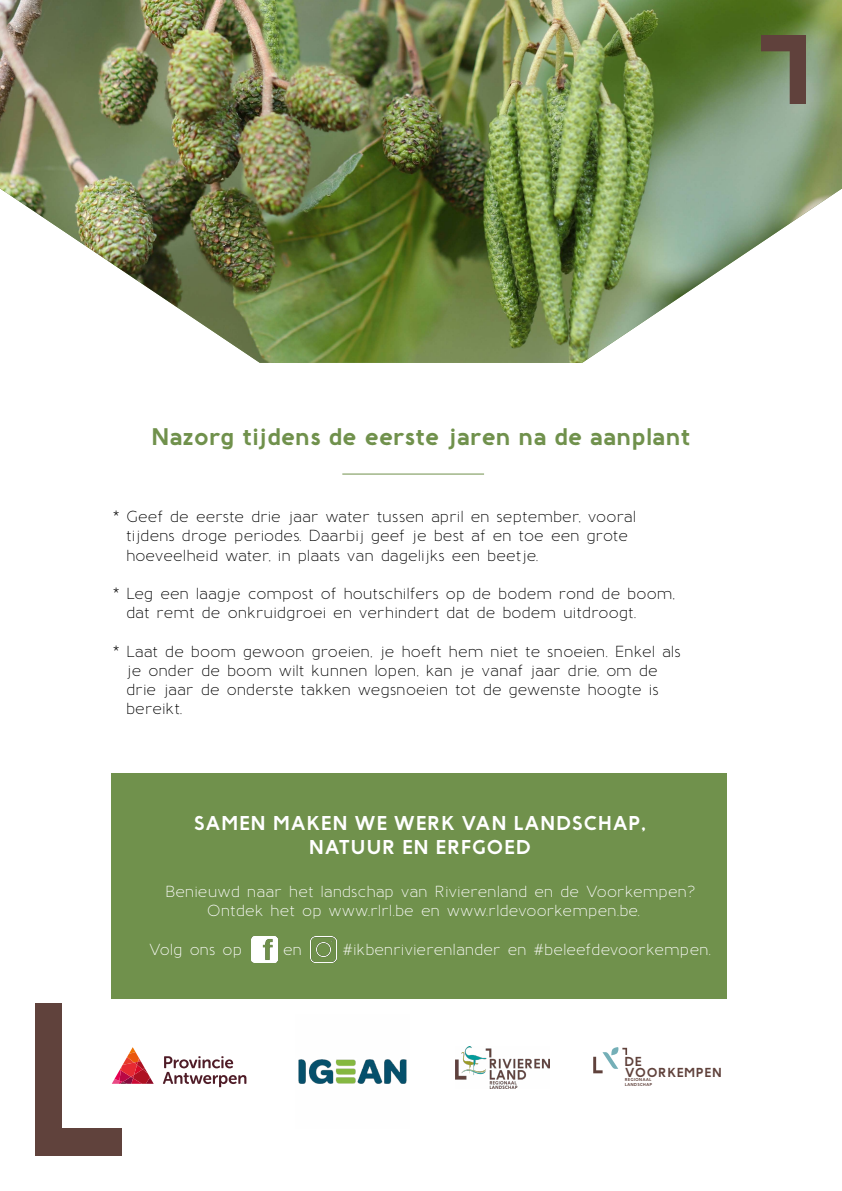
<style>
.page{position:relative;width:842px;height:1191px;background:#fff}
.page>*{position:absolute;margin:0;border:0;box-sizing:border-box;transform-origin:0 0}
.t1{font:700 24px "Baufra";letter-spacing:-.01em;color:#70914c}
.t2{font:700 20px/24px "Baufra";color:#fff;text-align:center}
.t3{font:16px/19.2px "Baufra";letter-spacing:-.015em;color:#000}
.t4{font:16px/19.2px "Baufra";letter-spacing:-.005em;color:#fdfdfd}
.t5{font:16px "Baufra";letter-spacing:-.02em;color:#fefefd}
.t6{font:700 13px/10.9px "Baufra";color:#60423c}
.t7{font:700 4.3px/4.7px "Baufra";color:#60423c}
</style>
<div class="page">
<div style="left:111px;top:773px;width:616px;height:226px;background:#70914c"></div>
<img style="left:0;top:0;width:842px;height:363px">
<hr style="left:342px;top:473px;width:142px;height:1px;background:#70914c">
<img style="left:251px;top:936px;width:26px;height:26px">
<img style="left:310px;top:936px;width:26px;height:26px">
<img style="left:456px;top:1046px;width:93px;height:42px">
<img style="left:298px;top:1059px;width:109px;height:25px">
<svg style="left:163px;top:1056px;width:83px;height:31px"></svg>
<svg style="left:112px;top:1047px;width:42px;height:36px"></svg>
<div style="left:35px;top:1003px;width:27px;height:152px;background:#60423c"></div>
<div style="left:35px;top:1127px;width:87px;height:28px;background:#60423c"></div>
<img style="left:761px;top:35px;width:45px;height:68px">
<svg style="left:593px;top:1047px;width:34px;height:26px"></svg>
<h1 class="t1" style="left:151px;top:420px;width:541px">Nazorg tijdens de eerste jaren na de aanplant</h1>
<p class="t3" style="left:126px;top:506px;width:512px;text-indent:-13px">* Geef de eerste drie jaar water tussen april en september, vooral tijdens droge periodes. Daarbij geef je best af en toe een grote hoeveelheid water, in plaats van dagelijks een beetje.</p>
<p class="t3" style="left:126px;top:583px;width:550px;text-indent:-13px">* Leg een laagje compost of houtschilfers op de bodem rond de boom, dat remt de onkruidgroei en verhindert dat de bodem uitdroogt.</p>
<p class="t3" style="left:126px;top:641px;width:556px;text-indent:-13px">* Laat de boom gewoon groeien, je hoeft hem niet te snoeien. Enkel als je onder de boom wilt kunnen lopen, kan je vanaf jaar drie, om de drie jaar de onderste takken wegsnoeien tot de gewenste hoogte is bereikt.</p>
<p class="t2" style="left:194px;top:809px;width:454px">SAMEN MAKEN WE WERK VAN LANDSCHAP,<br>NATUUR EN ERFGOED</p>
<p class="t4" style="left:207px;top:881px;width:490px;text-indent:-42px">Benieuwd naar het landschap van Rivierenland en de Voorkempen?<br>Ontdek het op www.rlrl.be en www.rldevoorkempen.be.</p>
<p class="t5" style="left:149px;top:939px;width:95px">Volg ons op</p>
<p class="t5" style="left:283px;top:939px;width:21px">en</p>
<p class="t5" style="left:342px;top:939px;width:370px">#ikbenrivierenlander en #beleefdevoorkempen.</p>
<p class="t6" style="left:624px;top:1055px;width:100px">DE<br>VOORKEMPEN</p>
<p class="t7" style="left:625px;top:1077px;width:29px">REGIONAAL<br>LANDSCHAP</p>
</div>
